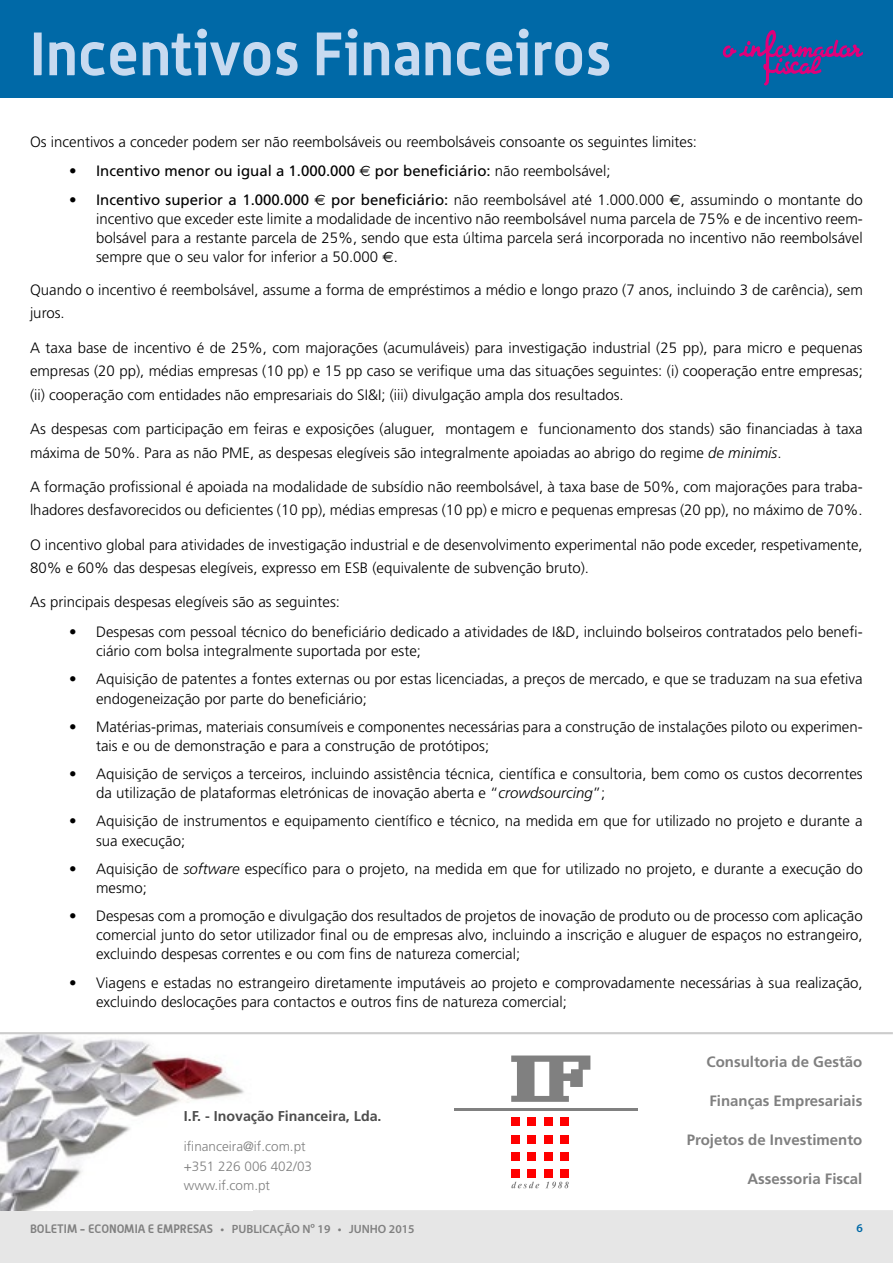
<style>
.page{position:relative;width:893px;height:1263px;background:#fff}
.page>*{position:absolute;margin:0;border:0;box-sizing:border-box;transform-origin:0 0}
.t1{font:700 60px "Alwyn";color:#c7daf0}
.t2{font:300 15px/19.2px "Frutiger";color:#000}
.t3{font:700 15px "Frutiger";color:#808080}
.t4{font:15px "Frutiger";color:#000}
.t5{font:700 14.25px "Frutiger";color:#4d4d4d}
.t6{font:300 13.5px/19.5px "Frutiger";color:#808080}
.t7{font:700 12px "Alwyn";color:#808080}
.t8{font:600 12px "Myriad Pro";color:#0069a7}
.s1{font-family:"Euro Sans"}
.s2{font-weight:300}
.s3{font-weight:400}
.s4{font-family:"Euro Sans";font-weight:400}
.s5{font-style:italic}
.s6{font-family:"Myriad Pro";font-weight:600}
</style>
<div class="page">
<div style="left:0;top:1210px;width:893px;height:53px;background:#e6e6e6"></div>
<div style="left:0;top:0;width:893px;height:98px;background:#0069a7"></div>
<svg style="left:722px;top:30px;width:141px;height:56px"></svg>
<div style="left:511px;top:1117px;width:9px;height:9px;background:#f00"></div>
<div style="left:528px;top:1117px;width:8px;height:9px;background:#f00"></div>
<div style="left:544px;top:1117px;width:8px;height:9px;background:#f00"></div>
<div style="left:560px;top:1117px;width:9px;height:9px;background:#f00"></div>
<div style="left:511px;top:1135px;width:9px;height:8px;background:#f00"></div>
<div style="left:528px;top:1135px;width:8px;height:8px;background:#f00"></div>
<div style="left:544px;top:1135px;width:8px;height:8px;background:#f00"></div>
<div style="left:560px;top:1135px;width:9px;height:8px;background:#f00"></div>
<div style="left:511px;top:1152px;width:9px;height:9px;background:#f00"></div>
<div style="left:528px;top:1152px;width:8px;height:9px;background:#f00"></div>
<div style="left:544px;top:1152px;width:8px;height:9px;background:#f00"></div>
<div style="left:560px;top:1152px;width:9px;height:9px;background:#f00"></div>
<div style="left:511px;top:1169px;width:9px;height:9px;background:#f00"></div>
<div style="left:528px;top:1169px;width:8px;height:9px;background:#f00"></div>
<div style="left:544px;top:1169px;width:8px;height:9px;background:#f00"></div>
<div style="left:560px;top:1169px;width:9px;height:9px;background:#f00"></div>
<svg style="left:511px;top:1055px;width:79px;height:47px"></svg>
<hr style="left:454px;top:1108px;width:183px;height:3px;background:#808080">
<svg style="left:511px;top:1182px;width:28px;height:6px"></svg>
<svg style="left:546px;top:1181px;width:23px;height:7px"></svg>
<img style="left:0;top:1034px;width:253px;height:176px">
<hr style="left:0;top:1032px;width:893px;height:2px;background:#ccc">
<h1 class="t1" style="left:30px;top:16px;width:583px">Incentivos Financeiros</h1>
<p class="t2" style="left:30px;top:132px;width:669px">Os incentivos a conceder podem ser não reembolsáveis ou reembolsáveis consoante os seguintes limites:</p>
<p class="t4" style="left:69px;top:162px;width:543px">• Incentivo menor ou igual a 1.000.000 <span class="s1">€</span> por beneficiário: <span class="s2">não reembolsável;</span></p>
<p class="t2" style="left:96px;top:190px;width:768px;text-align:justify;text-indent:-27px"><span class="s3">• Incentivo superior a 1.000.000</span> <span class="s4">€</span> <span class="s3">por beneficiário:</span> não reembolsável até 1.000.000 <span class="s4">€</span>, assumindo o montante do incentivo que exceder este limite a modalidade de incentivo não reembolsável numa parcela de 75% e de incentivo reem&shy;bolsável para a restante parcela de 25%, sendo que esta última parcela será incorporada no incentivo não reembolsável sempre que o seu valor for inferior a 50.000 <span class="s4">€</span>.</p>
<p class="t2" style="left:30px;top:278px;width:834px;line-height:23.7px">Quando o incentivo é reembolsável, assume a forma de empréstimos a médio e longo prazo (7 anos, incluindo 3 de carência), sem juros.</p>
<p class="t2" style="left:30px;top:335px;width:834px;line-height:23.7px;text-align:justify">A taxa base de incentivo é de 25%, com majorações (acumuláveis) para investigação industrial (25 pp), para micro e pequenas empresas (20 pp), médias empresas (10 pp) e 15 pp caso se verifique uma das situações seguintes: (i) cooperação entre empresas; (ii) cooperação com entidades não empresariais do SI&amp;I; (iii) divulgação ampla dos resultados.</p>
<p class="t2" style="left:30px;top:417px;width:834px;line-height:23.7px">As despesas com participação em feiras e exposições (aluguer, montagem e funcionamento dos stands) são financiadas à taxa máxima de 50%. Para as não PME, as despesas elegíveis são integralmente apoiadas ao abrigo do regime <span class="s5">de minimis</span>.</p>
<p class="t2" style="left:30px;top:475px;width:834px;line-height:23.7px">A formação profissional é apoiada na modalidade de subsídio não reembolsável, à taxa base de 50%, com majorações para traba&shy;lhadores desfavorecidos ou deficientes (10 pp), médias empresas (10 pp) e micro e pequenas empresas (20 pp), no máximo de 70%.</p>
<p class="t2" style="left:30px;top:533px;width:834px;line-height:23.7px">O incentivo global para atividades de investigação industrial e de desenvolvimento experimental não pode exceder, respetivamente,<br>80% e 60% das despesas elegíveis, expresso em ESB (equivalente de subvenção bruto).</p>
<p class="t2" style="left:30px;top:593px;width:312px">As principais despesas elegíveis são as seguintes:</p>
<p class="t2" style="left:96px;top:622px;width:768px;text-indent:-27px">• Despesas com pessoal técnico do beneficiário dedicado a atividades de I&amp;D, incluindo bolseiros contratados pelo benefi&shy;ciário com bolsa integralmente suportada por este;</p>
<p class="t2" style="left:96px;top:670px;width:768px;text-indent:-27px">• Aquisição de patentes a fontes externas ou por estas licenciadas, a preços de mercado, e que se traduzam na sua efetiva endogeneização por parte do beneficiário;</p>
<p class="t2" style="left:96px;top:717px;width:768px;text-indent:-27px">• Matérias-primas, materiais consumíveis e componentes necessárias para a construção de instalações piloto ou experimen&shy;tais e ou de demonstração e para a construção de protótipos;</p>
<p class="t2" style="left:96px;top:764px;width:768px;text-indent:-27px">• Aquisição de serviços a terceiros, incluindo assistência técnica, científica e consultoria, bem como os custos decorrentes da utilização de plataformas eletrónicas de inovação aberta e “<span class="s5">crowdsourcing</span>”;</p>
<p class="t2" style="left:96px;top:811px;width:768px;text-indent:-27px">• Aquisição de instrumentos e equipamento científico e técnico, na medida em que for utilizado no projeto e durante a sua execução;</p>
<p class="t2" style="left:96px;top:859px;width:768px;text-indent:-27px">• Aquisição de <span class="s5">software</span> específico para o projeto, na medida em que for utilizado no projeto, e durante a execução do mesmo;</p>
<p class="t2" style="left:96px;top:906px;width:768px;text-align:justify;text-indent:-27px">• Despesas com a promoção e divulgação dos resultados de projetos de inovação de produto ou de processo com aplicação comercial junto do setor utilizador final ou de empresas alvo, incluindo a inscrição e aluguer de espaços no estrangeiro, excluindo despesas correntes e ou com fins de natureza comercial;</p>
<p class="t2" style="left:96px;top:973px;width:768px;text-indent:-27px">• Viagens e estadas no estrangeiro diretamente imputáveis ao projeto e comprovadamente necessárias à sua realização, excluindo deslocações para contactos e outros fins de natureza comercial;</p>
<p class="t5" style="left:184px;top:1108px;width:199px">I.F. - Inovação Financeira, Lda.</p>
<p class="t6" style="left:184px;top:1137px;width:130px">ifinanceira@if.com.pt +351 226 006 402/03 www.if.com.pt</p>
<p class="t3" style="left:707px;top:1053px;width:157px">Consultoria de Gestão</p>
<p class="t3" style="left:709px;top:1092px;width:155px">Finanças Empresariais</p>
<p class="t3" style="left:687px;top:1131px;width:177px">Projetos de Investimento</p>
<p class="t3" style="left:747px;top:1170px;width:116px">Assessoria Fiscal</p>
<p class="t7" style="left:30px;top:1221px;width:386px">BOLETIM - ECONOMIA E EMPRESAS <span class="s6">• PUBLICAÇÃO Nº 19 • JUNHO 2015</span></p>
<p class="t8" style="left:856px;top:1220px;width:8px">6</p>
</div>
